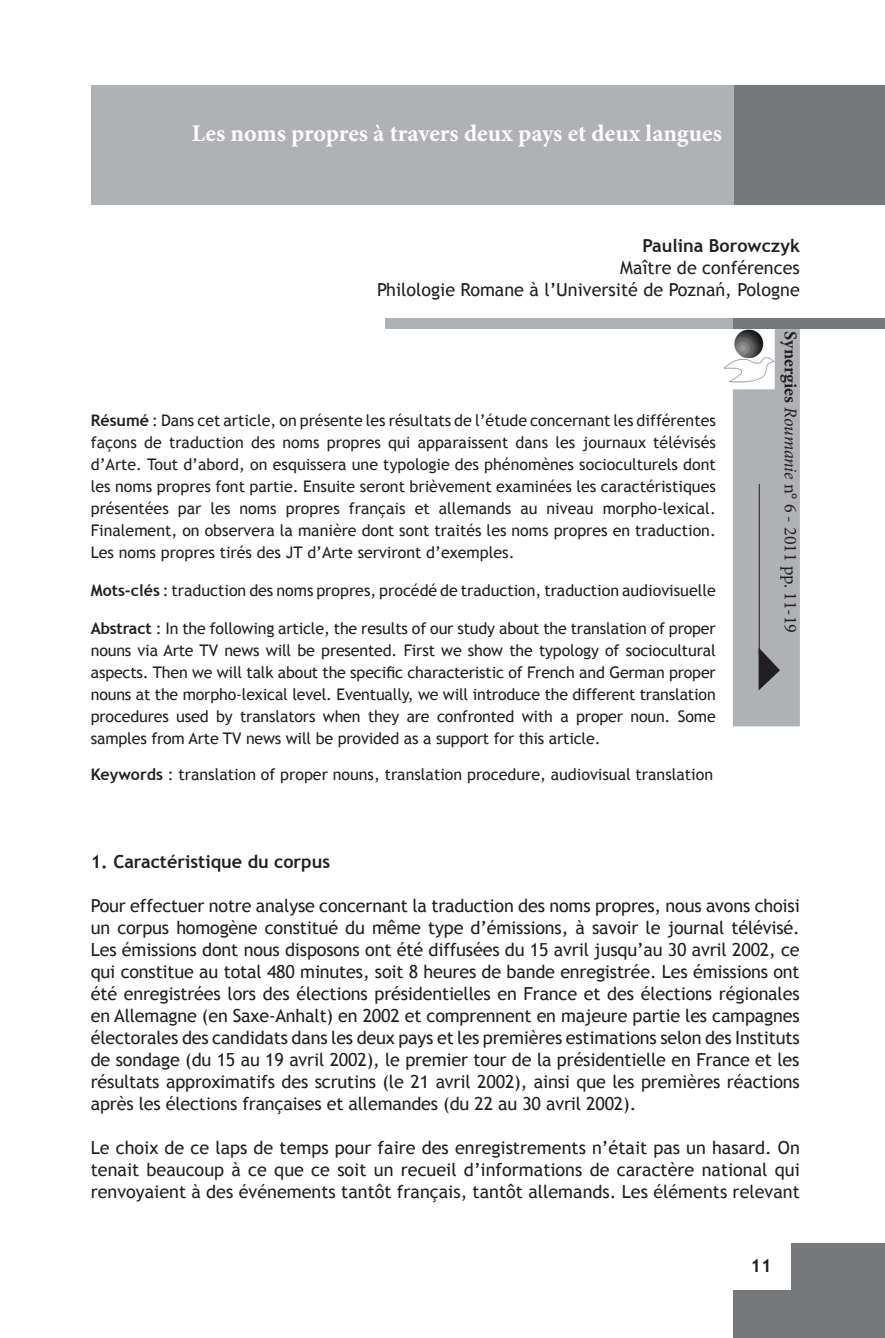
<style>
.page{position:relative;width:885px;height:1338px;background:#fff}
.page>*{position:absolute;margin:0;border:0;box-sizing:border-box;transform-origin:0 0}
.Corps_de_texte{font:700 24px "Minion Pro";color:#fff}
.Corps_de_texte-2{font:18px/22px "Trebuchet MS";color:#231f20;text-align:justify}
.Corps_de_texte-3{font:700 18px "Trebuchet MS";color:#231f20}
.t1{font:18px "Minion Pro";color:#231f20}
.Pa6{font:700 18px "Trebuchet MS";color:#231f20}
.Corps_de_texte-4{font:16px/22px "Trebuchet MS";color:#231f20;text-align:justify}
.s1{font-weight:700}
.s2{font-style:italic}
</style>
<div class="page">
<div style="left:733px;top:1243px;width:151px;height:95px;background:#76787b"></div>
<div style="left:731px;top:1242px;width:59px;height:48px;background:#fff"></div>
<div style="left:384px;top:318px;width:351px;height:11px;background:#b0b1b5"></div>
<div style="left:730px;top:85px;width:154px;height:119px;background:#76787b"></div>
<div style="left:732px;top:327px;width:67px;height:399px;background:#b0b1b5"></div>
<div style="left:733px;top:318px;width:151px;height:11px;background:#76787b"></div>
<svg style="left:758px;top:647px;width:22px;height:43px"></svg>
<img style="left:723px;top:329px;width:51px;height:60px">
<hr style="left:758px;top:484px;width:1px;height:170px;background:#231f20">
<div style="left:91px;top:85px;width:642px;height:120px;background:#b0b1b5"></div>
<p class="Corps_de_texte" style="left:192px;top:116px;width:531px">Les noms propres à travers deux pays et deux langues</p>
<p class="Corps_de_texte-3" style="left:642px;top:235px;width:159px">Paulina Borowczyk</p>
<p class="Corps_de_texte-2" style="left:620px;top:257px;width:181px">Maître de conférences</p>
<p class="Corps_de_texte-2" style="left:377px;top:279px;width:424px">Philologie Romane à l’Université de Poznań, Pologne</p>
<p class="Corps_de_texte-4" style="left:91px;top:409px;width:626px"><span class="s1">Résumé</span> : Dans cet article, on présente les résultats de l’étude concernant les différentes façons de traduction des noms propres qui apparaissent dans les journaux télévisés d’Arte. Tout d’abord, on esquissera une typologie des phénomènes socioculturels dont les noms propres font partie. Ensuite seront brièvement examinées les caractéristiques présentées par les noms propres français et allemands au niveau morpho-lexical.<br>Finalement, on observera la manière dont sont traités les noms propres en traduction.<br>Les noms propres tirés des JT d’Arte serviront d’exemples.</p>
<p class="Corps_de_texte-4" style="left:91px;top:579px;width:626px"><span class="s1">Mots-clés</span> : traduction des noms propres, procédé de traduction, traduction audiovisuelle</p>
<p class="Corps_de_texte-4" style="left:91px;top:617px;width:626px"><span class="s1">Abstract</span> : In the following article, the results of our study about the translation of proper nouns via Arte TV news will be presented. First we show the typology of sociocultural aspects. Then we will talk about the specific characteristic of French and German proper nouns at the morpho-lexical level. Eventually, we will introduce the different translation procedures used by translators when they are confronted with a proper noun. Some samples from Arte TV news will be provided as a support for this article.</p>
<p class="Corps_de_texte-4" style="left:91px;top:764px;width:624px"><span class="s1">Keywords</span> : translation of proper nouns, translation procedure, audiovisual translation</p>
<p class="t1" style="left:802px;top:331px;width:303px;rotate:90deg"><span class="s1">Synergies</span> <span class="s2">Roumanie</span> n° 6 - 2011 pp. 11-19</p>
<p class="Corps_de_texte-3" style="left:91px;top:851px;width:241px">1. Caractéristique du corpus</p>
<p class="Corps_de_texte-2" style="left:91px;top:895px;width:710px">Pour effectuer notre analyse concernant la traduction des noms propres, nous avons choisi un corpus homogène constitué du même type d’émissions, à savoir le journal télévisé.<br>Les émissions dont nous disposons ont été diffusées du 15 avril jusqu’au 30 avril 2002, ce qui constitue au total 480 minutes, soit 8 heures de bande enregistrée. Les émissions ont été enregistrées lors des élections présidentielles en France et des élections régionales en Allemagne (en Saxe-Anhalt) en 2002 et comprennent en majeure partie les campagnes électorales des candidats dans les deux pays et les premières estimations selon des Instituts de sondage (du 15 au 19 avril 2002), le premier tour de la présidentielle en France et les résultats approximatifs des scrutins (le 21 avril 2002), ainsi que les premières réactions après les élections françaises et allemandes (du 22 au 30 avril 2002).</p>
<p class="Corps_de_texte-2" style="left:91px;top:1137px;width:710px">Le choix de ce laps de temps pour faire des enregistrements n’était pas un hasard. On tenait beaucoup à ce que ce soit un recueil d’informations de caractère national qui renvoyaient à des événements tantôt français, tantôt allemands. Les éléments relevant</p>
<p class="Pa6" style="left:750px;top:1255px;width:23px">11</p>
</div>
